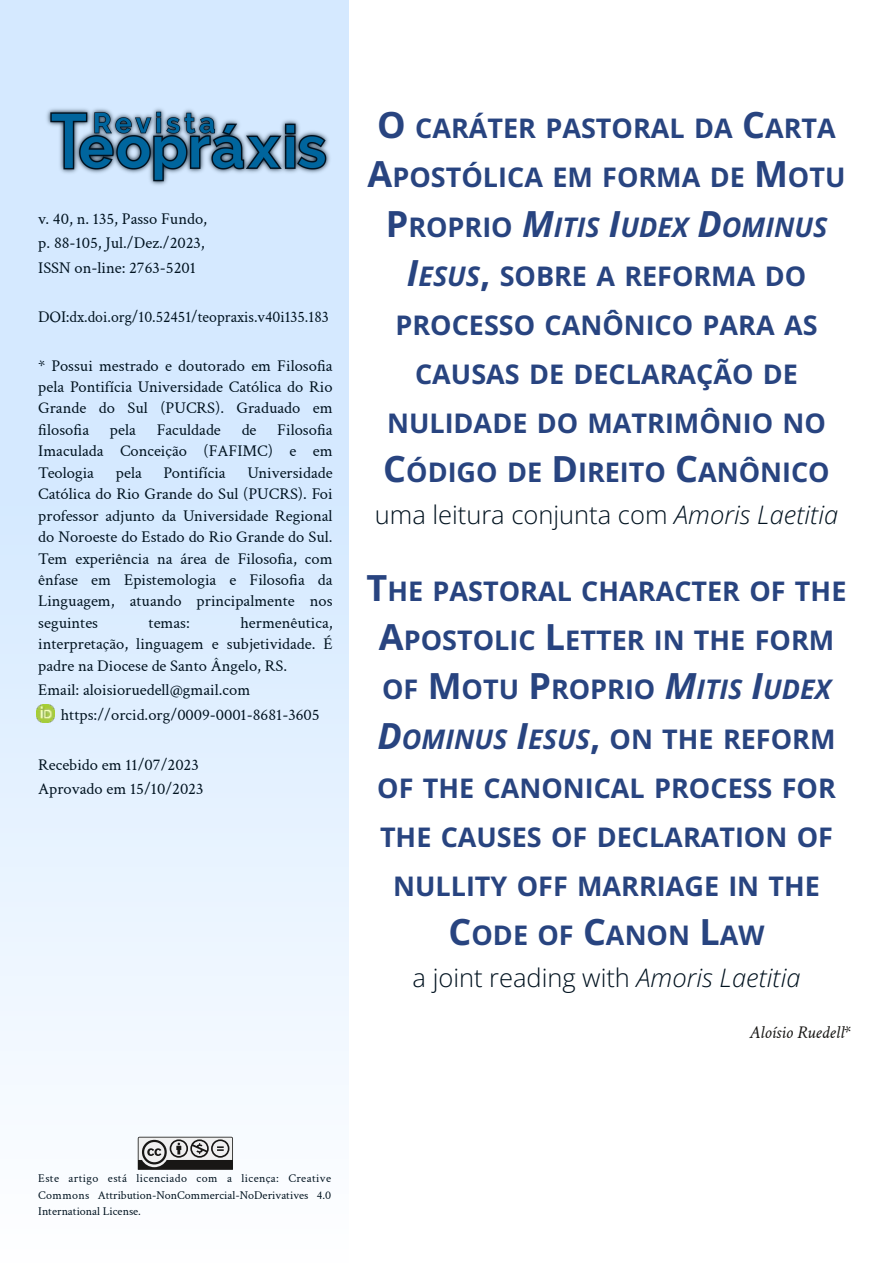
<style>
.page{position:relative;width:893px;height:1263px;background:#fff}
.page>*{position:absolute;margin:0;border:0;box-sizing:border-box;transform-origin:0 0}
.t1{font:700 27px/49.1px "Open Sans";color:#284480;text-align:center}
.t2{font:300 25.5px "Open Sans";color:#00121f}
.t3{font:italic 18px "Crimson Text";color:#181715}
.t4{font:16.5px/21.5px "Crimson Text";color:#00121f;text-align:justify}
.t5{font:12px/16.5px "Crimson Text";color:#00121f;text-align:justify}
.s1{font-size:36px}
.s2{font-style:italic;font-size:36px}
.s3{font-style:italic}
</style>
<div class="page">
<div style="left:0;top:0;width:349px;height:1263px;background:#fff;opacity:.2"></div>
<img style="left:39px;top:106px;width:293px;height:81px">
<svg style="left:138px;top:1137px;width:95px;height:33px"></svg>
<img style="left:37px;top:704px;width:18px;height:18px">
<p class="t4" style="left:38px;top:207px;width:170px;line-height:24.5px;text-align:left">v. 40, n. 135, Passo Fundo, p. 88-105, Jul./Dez./2023,<br>ISSN on-line: 2763-5201</p>
<p class="t4" style="left:38px;top:306px;width:292px">DOI:dx.doi.org/10.52451/teopraxis.v40i135.183</p>
<p class="t4" style="left:38px;top:355px;width:296px">* Possui mestrado e doutorado em Filosofia pela Pontifícia Universidade Católica do Rio Grande do Sul (PUCRS). Graduado em filosofia</p>
<p class="t4" style="left:38px;top:419px;width:296px;text-indent:239px">Filosofia Imaculada Conceição (FAFIMC) e em Teologia</p>
<p class="t4" style="left:110px;top:419px;width:28px">pela</p>
<p class="t4" style="left:157px;top:419px;width:66px">Faculdade</p>
<p class="t4" style="left:242px;top:419px;width:16px">de</p>
<p class="t4" style="left:116px;top:462px;width:28px">pela</p>
<p class="t4" style="left:164px;top:462px;width:64px">Pontifícia</p>
<p class="t4" style="left:38px;top:462px;width:296px;text-indent:209px">Universidade Católica do Rio Grande do Sul (PUCRS). Foi professor adjunto da Universidade Regional do Noroeste do Estado do Rio Grande do Sul.<br>Tem experiência na área de Filosofia, com ênfase em Epistemologia e Filosofia da Linguagem, atuando principalmente nos seguintes</p>
<p class="t4" style="left:38px;top:612px;width:296px;text-indent:202px">hermenêutica, interpretação, linguagem e subjetividade. É padre na Diocese de Santo Ângelo, RS.</p>
<p class="t4" style="left:61px;top:678px;width:260px;line-height:24.5px;text-indent:-22px">Email: aloisioruedell@gmail.com https://orcid.org/0009-0001-8681-3605</p>
<p class="t4" style="left:38px;top:752px;width:167px;line-height:24.5px">Recebido em 11/07/2023<br>Aprovado em 15/10/2023</p>
<p class="t4" style="left:149px;top:612px;width:43px">temas:</p>
<h1 class="t1" style="left:368px;top:103px;width:479px"><span class="s1">O</span> CARÁTER PASTORAL DA <span class="s1">C</span>ARTA<br><span class="s1">A</span>POSTÓLICA EM FORMA DE <span class="s1">M</span>OTU<br><span class="s1">P</span>ROPRIO <span class="s2">M</span><span class="s3">ITIS</span> <span class="s2">I</span><span class="s3">UDEX</span> <span class="s2">D</span><span class="s3">OMINUS<br></span><span class="s2">I</span><span class="s3">ESUS</span><span class="s1">,</span> SOBRE A REFORMA DO<br>PROCESSO CANÔNICO PARA AS<br>CAUSAS DE DECLARAÇÃO DE<br>NULIDADE DO MATRIMÔNIO NO<br><span class="s1">C</span>ÓDIGO DE <span class="s1">D</span>IREITO <span class="s1">C</span>ANÔNICO</h1>
<h2 class="t2" style="left:375px;top:497px;width:465px">uma leitura conjunta com <span class="s3">Amoris Laetitia</span></h2>
<h1 class="t1" style="left:367px;top:566px;width:481px"><span class="s1">T</span>HE PASTORAL CHARACTER OF THE<br><span class="s1">A</span>POSTOLIC <span class="s1">L</span>ETTER IN THE FORM<br>OF <span class="s1">M</span>OTU <span class="s1">P</span>ROPRIO <span class="s2">M</span><span class="s3">ITIS</span> <span class="s2">I</span><span class="s3">UDEX<br></span><span class="s2">D</span><span class="s3">OMINUS</span> <span class="s2">I</span><span class="s3">ESUS</span><span class="s1">,</span> ON THE REFORM<br>OF THE CANONICAL PROCESS FOR<br>THE CAUSES OF DECLARATION OF<br>NULLITY OFF MARRIAGE IN THE<br><span class="s1">C</span>ODE OF <span class="s1">C</span>ANON <span class="s1">L</span>AW</h1>
<h2 class="t2" style="left:413px;top:960px;width:389px">a joint reading with <span class="s3">Amoris Laetitia</span></h2>
<p class="t3" style="left:750px;top:1021px;width:102px">Aloísio Ruedell*</p>
<p class="t5" style="left:38px;top:1170px;width:294px">Este artigo está licenciado com a licença: Creative Commons Attribution-NonCommercial-NoDerivatives 4.0<br>International License.</p>
</div>
